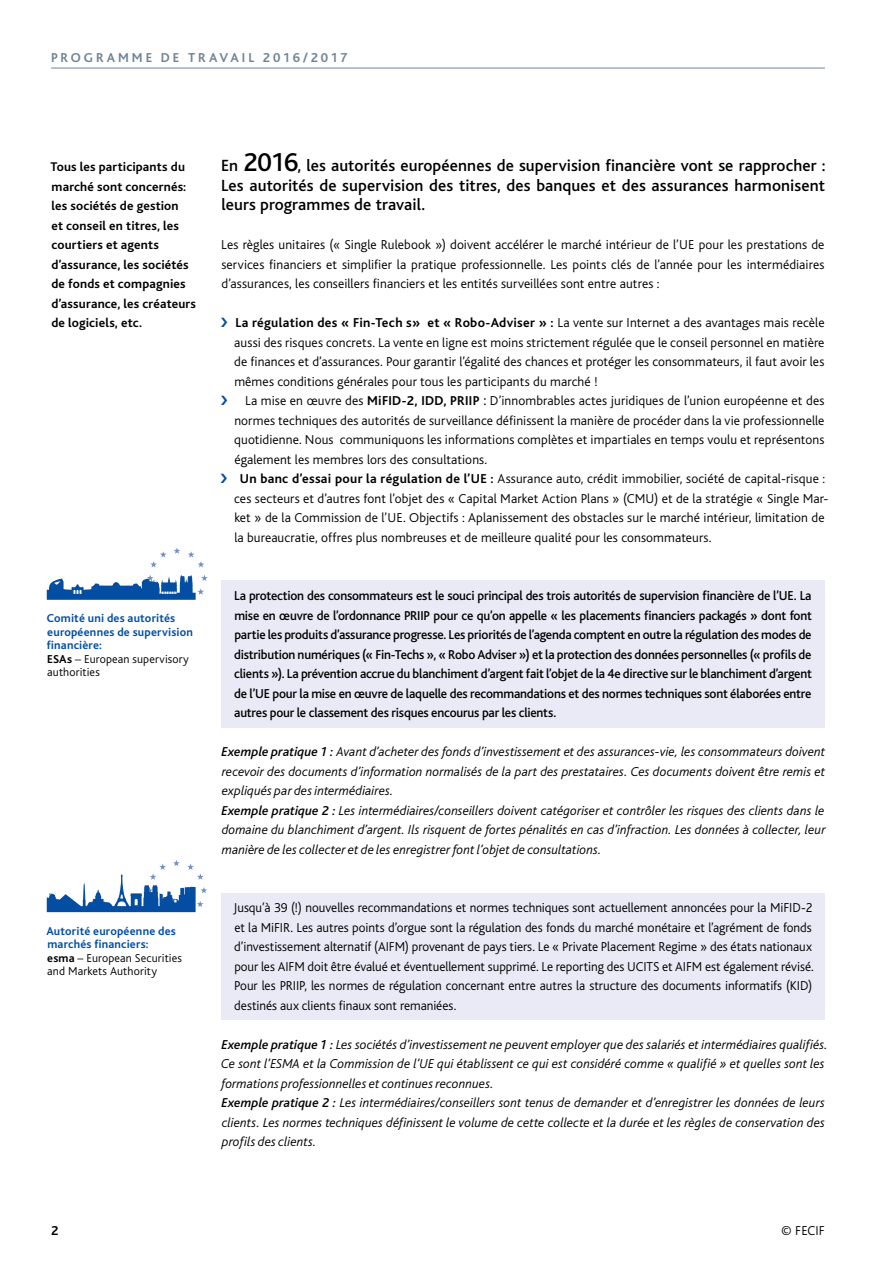
<style>
.page{position:relative;width:893px;height:1263px;background:#fff}
.page>*{position:absolute;margin:0;border:0;box-sizing:border-box;transform-origin:0 0}
.t1{font:500 16.95px/19.5px "Bliss";letter-spacing:.005em;color:#000;text-align:justify}
.t2{font:300 13.5px/19.5px "Bliss";letter-spacing:.005em;color:#000;text-align:justify}
.t3{font:italic 300 13.5px/19.5px "Bliss";letter-spacing:.005em;color:#000}
.t4{font:500 13.5px/19.5px "Bliss";letter-spacing:-.015em;color:#000;text-align:justify}
.t5{font:700 13.5px "Bliss";letter-spacing:.215em;color:#6f8496}
.t6{font:700 13.5px "Bliss";color:#000}
.t7{font:700 13.2px/19.5px "Bliss";letter-spacing:.01em;color:#000}
.t8{font:700 12px/13.5px "Bliss";letter-spacing:.015em;color:#034ea2}
.s1{color:#000}
.s2{font-weight:300;color:#000}
.s3{font-size:27px}
.s4{color:#034ea2}
.s5{font-weight:700}
.s6{font-size:15px}
.s7{font-weight:500}
</style>
<div class="page">
<hr style="left:51px;top:68px;width:774px;height:1px;background:#6f8496">
<svg style="left:47px;top:860px;width:160px;height:52px"></svg>
<svg style="left:174px;top:548px;width:6px;height:6px"></svg>
<svg style="left:150px;top:551px;width:17px;height:16px"></svg>
<svg style="left:188px;top:551px;width:16px;height:16px"></svg>
<svg style="left:47px;top:575px;width:161px;height:25px"></svg>
<div style="left:221px;top:581px;width:604px;height:147px;background:#e9eaf5"></div>
<div style="left:221px;top:893px;width:604px;height:126px;background:#e9eaf5"></div>
<p class="t5" style="left:51px;top:51px;width:298px">PROGRAMME DE TRAVAIL 2016/2017</p>
<p class="t7" style="left:50px;top:157px;width:147px">Tous les participants du marché sont concernés: les sociétés de gestion<br>et conseil en titres, les courtiers et agents d’assurance, les sociétés de fonds et compagnies d’assurance, les créateurs de logiciels, etc.</p>
<p class="t8" style="left:47px;top:612px;width:148px">Comité uni des autorités européennes de supervision financière:<br><span class="s1">ESAs</span> <span class="s2">– European supervisory authorities</span></p>
<p class="t8" style="left:46px;top:924px;width:137px">Autorité européenne des marchés financiers:<br><span class="s1">esma</span> <span class="s2">– European Securities and Markets Authority</span></p>
<p class="t1" style="left:221px;top:156px;width:606px">En <span class="s3">2016</span>, les autorités européennes de supervision financière vont se rapprocher :<br>Les autorités de supervision des titres, des banques et des assurances harmonisent leurs programmes de travail.</p>
<p class="t2" style="left:221px;top:235px;width:605px">Les règles unitaires (« Single Rulebook ») doivent accélérer le marché intérieur de l’UE pour les prestations de services financiers et simplifier la pratique professionnelle. Les points clés de l’année pour les intermédiaires d’assurances, les conseillers financiers et les entités surveillées sont entre autres :</p>
<p class="t2" style="left:234px;top:313px;width:592px;text-indent:-14px"><span class="s4">❯</span> <span class="s5">La régulation des « Fin-Tech s» et « Robo-Adviser » :</span> La vente sur Internet a des avantages mais recèle aussi des risques concrets. La vente en ligne est moins strictement régulée que le conseil personnel en matière de finances et d’assurances. Pour garantir l’égalité des chances et protéger les consommateurs, il faut avoir les mêmes conditions générales pour tous les participants du marché !</p>
<p class="t2" style="left:245px;top:391px;width:581px">La mise en œuvre des <span class="s5">MiFID-2, IDD, PRIIP</span> <span class="s6">:</span> D’innombrables actes juridiques de l’union européenne et des</p>
<p class="t2" style="left:234px;top:411px;width:592px">normes techniques des autorités de surveillance définissent la manière de procéder dans la vie professionnelle</p>
<p class="t2" style="left:234px;top:430px;width:592px">quotidienne. Nous communiquons les informations complètes et impartiales en temps voulu et représentons</p>
<p class="t2" style="left:234px;top:450px;width:254px">également les membres lors des consultations.</p>
<p class="t2" style="left:221px;top:469px;width:606px"><span class="s4">❯</span> <span class="s5">Un banc d’essai pour la régulation de l’UE :</span> Assurance auto, crédit immobilier, société de capital-risque :</p>
<p class="t2" style="left:234px;top:489px;width:596px">ces secteurs et d’autres font l’objet des « Capital Market Action Plans » (CMU) et de la stratégie « Single Mar-</p>
<p class="t2" style="left:234px;top:508px;width:592px">ket » de la Commission de l’UE. Objectifs : Aplanissement des obstacles sur le marché intérieur, limitation de</p>
<p class="t2" style="left:234px;top:528px;width:479px">la bureaucratie, offres plus nombreuses et de meilleure qualité pour les consommateurs.</p>
<p class="t4" style="left:234px;top:586px;width:579px">La protection des consommateurs est le souci principal des trois autorités de supervision financière de l’UE. La mise en œuvre de l’ordonnance PRIIP pour ce qu’on appelle « les placements financiers packagés » dont font partie les produits d’assurance progresse. Les priorités de l’agenda comptent en outre la régulation des modes de distribution numériques (« Fin-Techs », « Robo Adviser ») et la protection des données personnelles (« profils de clients »). La prévention accrue du blanchiment d’argent fait l’objet de la 4e directive sur le blanchiment d’argent de l’UE pour la mise en œuvre de laquelle des recommandations et des normes techniques sont élaborées entre autres pour le classement des risques encourus par les clients.</p>
<p class="t3" style="left:222px;top:742px;width:605px"><span class="s7">Exemple pratique 1 :</span> Avant d’acheter des fonds d’investissement et des assurances-vie, les consommateurs doivent recevoir des documents d’information normalisés de la part des prestataires. Ces documents doivent être remis et expliqués par des intermédiaires.<br><span class="s7">Exemple pratique 2 :</span> Les intermédiaires/conseillers doivent catégoriser et contrôler les risques des clients dans le domaine du blanchiment d’argent. Ils risquent de fortes pénalités en cas d’infraction. Les données à collecter, leur manière de les collecter et de les enregistrer font l’objet de consultations.</p>
<p class="t2" style="left:233px;top:898px;width:582px;text-align:left">Jusqu’à 39 (!) nouvelles recommandations et normes techniques sont actuellement annoncées pour la MiFID-2 et la MiFIR. Les autres points d’orgue sont la régulation des fonds du marché monétaire et l’agrément de fonds d’investissement alternatif (AIFM) provenant de pays tiers. Le « Private Placement Regime » des états nationaux pour les AIFM doit être évalué et éventuellement supprimé. Le reporting des UCITS et AIFM est également révisé.<br>Pour les PRIIP, les normes de régulation concernant entre autres la structure des documents informatifs (KID) destinés aux clients finaux sont remaniées.</p>
<p class="t3" style="left:221px;top:1035px;width:608px"><span class="s7">Exemple pratique 1 :</span> Les sociétés d’investissement ne peuvent employer que des salariés et intermédiaires qualifiés.<br>Ce sont l’ESMA et la Commission de l’UE qui établissent ce qui est considéré comme « qualifié » et quelles sont les formations professionnelles et continues reconnues.<br><span class="s7">Exemple pratique 2 :</span> Les intermédiaires/conseillers sont tenus de demander et d’enregistrer les données de leurs clients. Les normes techniques définissent le volume de cette collecte et la durée et les règles de conservation des profils des clients.</p>
<p class="t6" style="left:51px;top:1223px;width:9px">2</p>
<p class="t2" style="left:781px;top:1221px;width:45px">© FECIF</p>
</div>
